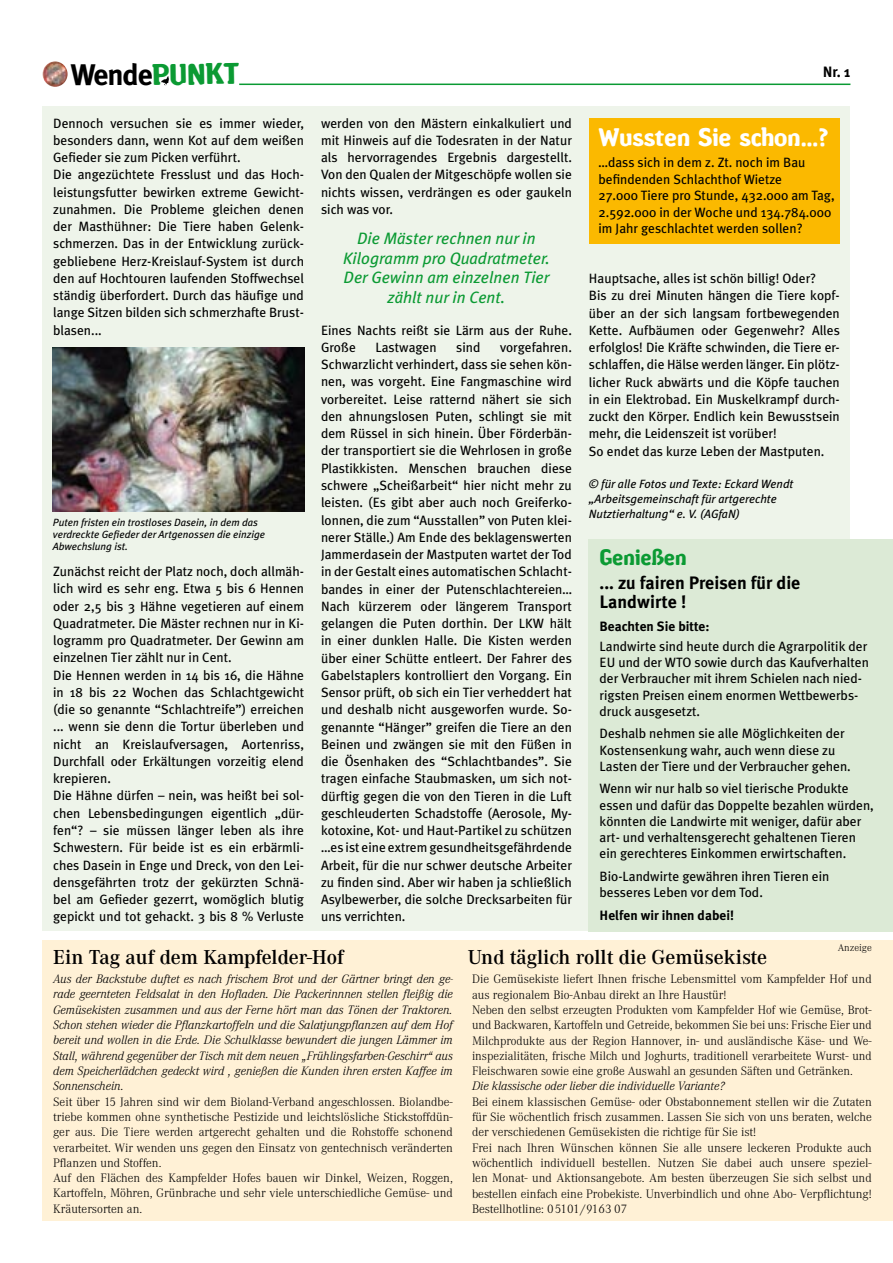
<style>
.page{position:relative;width:893px;height:1263px;background:#fff}
.page>*{position:absolute;margin:0;border:0;box-sizing:border-box;transform-origin:0 0}
.t1{font:700 29.85px "Meta Plus";letter-spacing:-.04em;color:#000}
.t2{font:28.2px "Amoebia Drop";color:#0b9a33}
.t3{font:24px "Amoebia Drop";color:#fff}
.t4{font:600 21px "Corporate A";color:#000}
.t5{font:21px "Amoebia Drop";color:#0b9a33}
.t6{font:700 18px/19.5px "Meta Plus";color:#000}
.t7{font:italic 16.5px/19.8px "Meta Plus";color:#0b9a33;text-align:center}
.t8{font:700 15px "Meta Plus";color:#000}
.t9{font:13.5px/17.2px "Meta Plus";color:#000}
.t10{font:700 13.5px "Meta Plus";color:#000}
.t11{font:300 12.75px/15.3px "Corporate A";color:#000}
.t12{font:italic 300 12.75px/15.3px "Corporate A";color:#000;text-align:justify}
.t13{font:italic 12px/15px "Meta Plus";color:#000}
.t14{font:italic 10.5px/12px "Meta Plus";color:#000}
.t15{font:300 10.5px "Corporate A";color:#000}
</style>
<div class="page">
<div style="left:43px;top:106px;width:807px;height:825px;background:#eef4ea"></div>
<hr style="left:239px;top:84px;width:611px;height:1px;background:#0b9a33">
<img style="left:43px;top:61px;width:25px;height:26px;border-radius:13px">
<svg style="left:161px;top:77px;width:8px;height:8px"></svg>
<div style="left:589px;top:539px;width:304px;height:392px;background:#dcead6"></div>
<img style="left:53px;top:347px;width:251px;height:165px">
<div style="left:43px;top:940px;width:850px;height:280px;background:#fff1d6"></div>
<div style="left:589px;top:118px;width:251px;height:125px;background:#fbb900"></div>
<h1 class="t1" style="left:71px;top:57px;width:84px">Wende</h1>
<h2 class="t2" style="left:152px;top:60px;width:88px;rotate:-1deg">PUNKT</h2>
<p class="t9" style="left:53px;top:114px;width:252px">Dennoch versuchen sie es immer wieder, besonders dann, wenn Kot auf dem weißen Gefieder sie zum Picken verführt.<br>Die angezüchtete Fresslust und das Hoch&shy;leistungsfutter bewirken extreme Gewicht&shy;zunahmen. Die Probleme gleichen denen der Masthühner: Die Tiere haben Gelenk&shy;schmerzen. Das in der Entwicklung zurück&shy;gebliebene Herz-Kreislauf-System ist durch den auf Hochtouren laufenden Stoffwechsel ständig überfordert. Durch das häufige und lange Sitzen bilden sich schmerzhafte Brust&shy;blasen...</p>
<p class="t14" style="left:53px;top:516px;width:214px">Puten fristen ein trostloses Dasein, in dem das verdreckte Gefieder der Artgenossen die einzige<br>Abwechslung ist.</p>
<p class="t9" style="left:53px;top:563px;width:252px">Zunächst reicht der Platz noch, doch allmäh&shy;lich wird es sehr eng. Etwa 5 bis 6 Hennen oder 2,5 bis 3 Hähne vegetieren auf einem Quadratmeter. Die Mäster rechnen nur in Ki&shy;logramm pro Quadratmeter. Der Gewinn am einzelnen Tier zählt nur in Cent.<br>Die Hennen werden in 14 bis 16, die Hähne in 18 bis 22 Wochen das Schlachtgewicht (die so genannte “Schlachtreife”) erreichen ... wenn sie denn die Tortur überleben und nicht an Kreislaufversagen, Aortenriss, Durchfall oder Erkältungen vorzeitig elend krepieren.<br>Die Hähne dürfen – nein, was heißt bei sol&shy;chen Lebensbedingungen eigentlich „dür&shy;fen“? – sie müssen länger leben als ihre Schwestern. Für beide ist es ein erbärmli&shy;ches Dasein in Enge und Dreck, von den Lei&shy;densgefährten trotz der gekürzten Schnä&shy;bel am Gefieder gezerrt, womöglich blutig gepickt und tot gehackt. 3 bis 8 % Verluste</p>
<p class="t9" style="left:321px;top:114px;width:252px;text-align:justify">werden von den Mästern einkalkuliert und mit Hinweis auf die Todesraten in der Natur als hervorragendes Ergebnis dargestellt.<br>Von den Qualen der Mitgeschöpfe wollen sie nichts wissen, verdrängen es oder gaukeln sich was vor.</p>
<p class="t7" style="left:343px;top:228px;width:208px">Die Mäster rechnen nur in<br>Kilogramm pro Quadratmeter.<br>Der Gewinn am einzelnen Tier zählt nur in Cent.</p>
<p class="t9" style="left:321px;top:321px;width:252px">Eines Nachts reißt sie Lärm aus der Ruhe.<br>Große</p>
<p class="t9" style="left:376px;top:338px;width:63px">Lastwagen</p>
<p class="t9" style="left:456px;top:338px;width:26px">sind</p>
<p class="t9" style="left:321px;top:338px;width:252px;text-align:justify;text-indent:179px">vorgefahren.<br>Schwarzlicht verhindert, dass sie sehen kön&shy;nen, was vorgeht. Eine Fangmaschine wird vorbereitet. Leise ratternd nähert sie sich den ahnungslosen Puten, schlingt sie mit dem Rüssel in sich hinein. Über Förderbän&shy;der transportiert sie die Wehrlosen in große Plastikkisten. Menschen brauchen diese schwere „Scheißarbeit“ hier nicht mehr zu leisten. (Es gibt aber auch noch Greiferko&shy;lonnen, die zum “Ausstallen” von Puten klei&shy;nerer Ställe.) Am Ende des beklagenswerten Jammerdasein der Mastputen wartet der Tod in der Gestalt eines automatischen Schlacht&shy;bandes in einer der Putenschlachtereien… Nach kürzerem oder längerem Transport gelangen die Puten dorthin. Der LKW hält in einer dunklen Halle. Die Kisten werden über einer Schütte entleert. Der Fahrer des Gabelstaplers kontrolliert den Vorgang. Ein Sensor prüft, ob sich ein Tier verheddert hat und deshalb nicht ausgeworfen wurde. So&shy;genannte “Hänger” greifen die Tiere an den Beinen und zwängen sie mit den Füßen in die Ösenhaken des “Schlachtbandes”. Sie tragen einfache Staubmasken, um sich not&shy;dürftig gegen die von den Tieren in die Luft geschleuderten Schadstoffe (Aerosole, My&shy;kotoxine, Kot- und Haut-Partikel zu schützen …es ist eine extrem gesundheitsgefährdende Arbeit, für die nur schwer deutsche Arbeiter zu finden sind. Aber wir haben ja schließlich Asylbewerber, die solche Drecksarbeiten für uns verrichten.</p>
<p class="t8" style="left:823px;top:63px;width:29px">Nr. 1</p>
<h3 class="t3" style="left:598px;top:125px;width:232px">Wussten Sie schon…?</h3>
<p class="t9" style="left:598px;top:154px;width:238px;line-height:16.5px">…dass sich in dem z. Zt. noch im Bau befindenden Schlachthof Wietze<br>27.000 Tiere pro Stunde, 432.000 am Tag, 2.592.000 in der Woche und 134.784.000 im Jahr geschlachtet werden sollen?</p>
<p class="t9" style="left:589px;top:270px;width:252px">Hauptsache, alles ist schön billig! Oder?<br>Bis zu drei Minuten hängen die Tiere kopf&shy;über an der sich langsam fortbewegenden Kette. Aufbäumen oder Gegenwehr? Alles erfolglos! Die Kräfte schwinden, die Tiere er&shy;schlaffen, die Hälse werden länger. Ein plötz&shy;licher Ruck abwärts und die Köpfe tauchen in ein Elektrobad. Ein Muskelkrampf durch&shy;zuckt den Körper. Endlich kein Bewusstsein mehr, die Leidenszeit ist vorüber!<br>So endet das kurze Leben der Mastputen.</p>
<p class="t13" style="left:589px;top:476px;width:206px">© für alle Fotos und Texte: Eckard Wendt „Arbeitsgemeinschaft für artgerechte<br>Nutztierhaltung“ e. V. (AGfaN)</p>
<h3 class="t5" style="left:600px;top:546px;width:89px">Genießen</h3>
<h3 class="t6" style="left:600px;top:572px;width:202px">... zu fairen Preisen für die<br>Landwirte !</h3>
<p class="t10" style="left:600px;top:618px;width:111px">Beachten Sie bitte:</p>
<p class="t9" style="left:600px;top:638px;width:271px;line-height:16.2px">Landwirte sind heute durch die Agrarpolitik der EU und der WTO sowie durch das Kaufverhalten der Verbraucher mit ihrem Schielen nach nied&shy;rigsten Preisen einem enormen Wettbewerbs&shy;druck ausgesetzt.</p>
<p class="t9" style="left:600px;top:725px;width:253px;line-height:16.2px">Deshalb nehmen sie alle Möglichkeiten der<br>Kostensenkung wahr, auch wenn diese zu<br>Lasten der Tiere und der Verbraucher gehen.</p>
<p class="t9" style="left:600px;top:780px;width:276px;line-height:16.2px">Wenn wir nur halb so viel tierische Produkte essen und dafür das Doppelte bezahlen würden, könnten die Landwirte mit weniger, dafür aber art- und verhaltensgerecht gehaltenen Tieren ein gerechteres Einkommen erwirtschaften.</p>
<p class="t9" style="left:600px;top:868px;width:231px;line-height:16.2px">Bio-Landwirte gewähren ihren Tieren ein besseres Leben vor dem Tod.</p>
<p class="t10" style="left:600px;top:907px;width:136px">Helfen wir ihnen dabei!</p>
<h3 class="t4" style="left:53px;top:945px;width:292px">Ein Tag auf dem Kampfelder-Hof</h3>
<h3 class="t4" style="left:468px;top:945px;width:301px">Und täglich rollt die Gemüsekiste</h3>
<p class="t15" style="left:838px;top:942px;width:36px">Anzeige</p>
<p class="t12" style="left:53px;top:971px;width:401px">Aus der Backstube duftet es nach frischem Brot und der Gärtner bringt den ge&shy;rade geernteten Feldsalat in den Hofladen. Die Packerinnnen stellen fleißig die Gemüsekisten zusammen und aus der Ferne hört man das Tönen der Traktoren.<br>Schon stehen wieder die Pflanzkartoffeln und die Salatjungpflanzen auf dem Hof bereit und wollen in die Erde. Die Schulklasse bewundert die jungen Lämmer im Stall, während gegenüber der Tisch mit dem neuen „Frühlingsfarben-Geschirr“ aus dem Speicherlädchen gedeckt wird , genießen die Kunden ihren ersten Kaffee im Sonnenschein.</p>
<p class="t11" style="left:53px;top:1094px;width:401px">Seit über 15 Jahren sind wir dem Bioland-Verband angeschlossen. Biolandbe&shy;triebe kommen ohne synthetische Pestizide und leichtslösliche Stickstoffdün&shy;ger aus. Die Tiere werden artgerecht gehalten und die Rohstoffe schonend verarbeitet. Wir wenden uns gegen den Einsatz von gentechnisch veränderten Pflanzen und Stoffen.<br>Auf den Flächen des Kampfelder Hofes bauen wir Dinkel, Weizen, Roggen, Kartoffeln, Möhren, Grünbrache und sehr viele unterschiedliche Gemüse- und Kräutersorten an.</p>
<p class="t11" style="left:472px;top:972px;width:401px">Die Gemüsekiste liefert Ihnen frische Lebensmittel vom Kampfelder Hof und aus regionalem Bio-Anbau direkt an Ihre Haustür!<br>Neben den selbst erzeugten Produkten vom Kampfelder Hof wie Gemüse, Brot&shy;und Backwaren, Kartoffeln und Getreide, bekommen Sie bei uns: Frische Eier und Milchprodukte aus der Region Hannover, in- und ausländische Käse- und We&shy;inspezialitäten, frische Milch und Joghurts, traditionell verarbeitete Wurst- und Fleischwaren sowie eine große Auswahl an gesunden Säften und Getränken.</p>
<p class="t12" style="left:472px;top:1079px;width:255px">Die klassische oder lieber die individuelle Variante?</p>
<p class="t11" style="left:472px;top:1094px;width:401px">Bei einem klassischen Gemüse- oder Obstabonnement stellen wir die Zutaten für Sie wöchentlich frisch zusammen. Lassen Sie sich von uns beraten, welche der verschiedenen Gemüsekisten die richtige für Sie ist!<br>Frei nach Ihren Wünschen können Sie alle unsere leckeren Produkte auch wöchentlich individuell bestellen. Nutzen Sie dabei auch unsere speziel&shy;len Monat- und Aktionsangebote. Am besten überzeugen Sie sich selbst und bestellen einfach eine Probekiste. Unverbindlich und ohne Abo- Verpflichtung!<br>Bestellhotline: 05101/9163 07</p>
</div>
